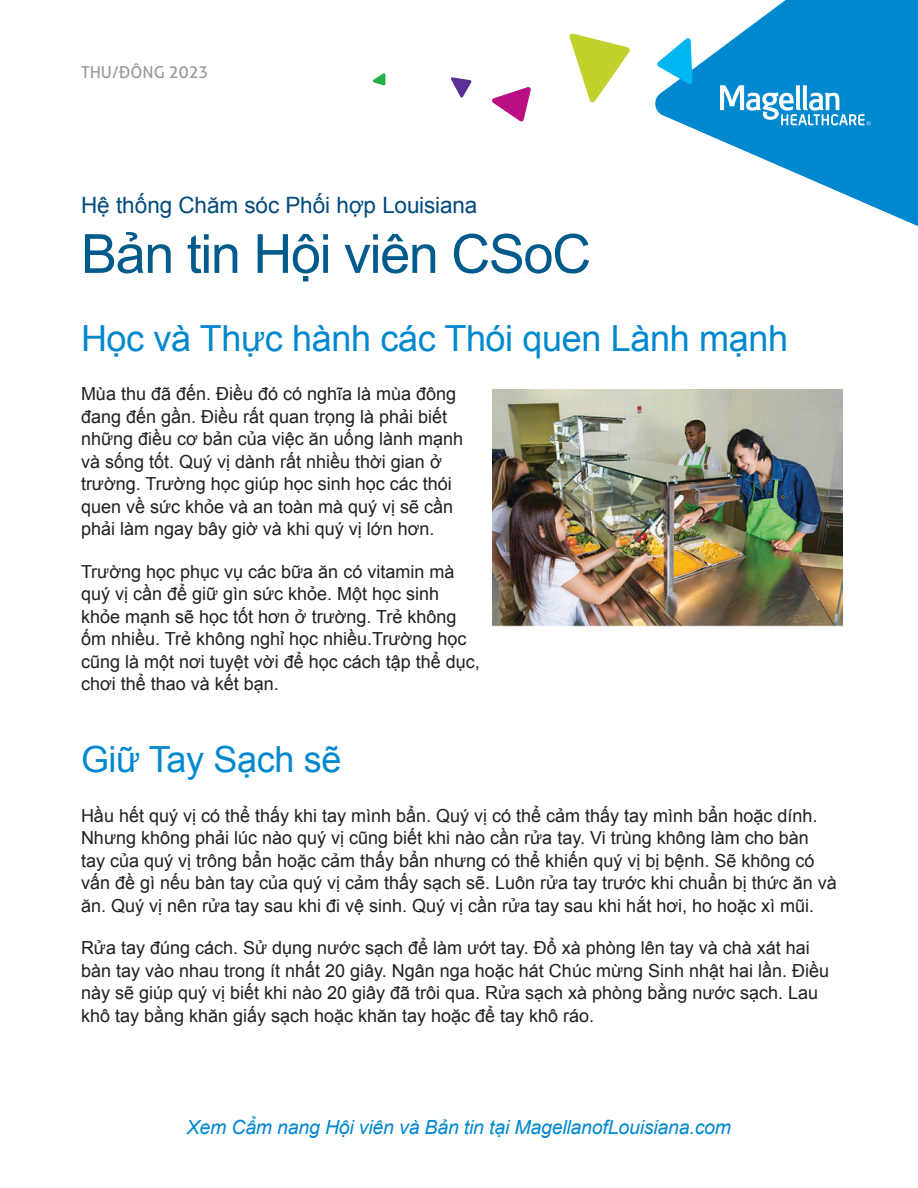
<style>
.page{position:relative;width:918px;height:1188px;background:#fff}
.page>*{position:absolute;margin:0;border:0;box-sizing:border-box;transform-origin:0 0}
.Headline{font:54px "Arial";letter-spacing:-.025em;color:#005b8c}
.t1{font:36px "Arial";letter-spacing:-.01em;color:#0088ce}
.Headline-2{font:22.5px "Arial";letter-spacing:-.005em;color:#004a7c}
.Footer_URL{font:italic 19.5px "Arial";letter-spacing:-.01em;color:#0088ce}
.Intro_text{font:18px/22.5px "Arial";color:#231f20}
.Footer_URL-2{font:16.5px "Aller";color:#979b9b}
</style>
<div class="page">
<svg style="left:655px;top:0;width:263px;height:226px;fill:#0088ce"></svg>
<svg style="left:451px;top:77px;width:21px;height:21px"></svg>
<svg style="left:373px;top:73px;width:12px;height:13px"></svg>
<svg style="left:569px;top:33px;width:61px;height:70px"></svg>
<svg style="left:657px;top:37px;width:36px;height:48px"></svg>
<svg style="left:492px;top:87px;width:39px;height:35px"></svg>
<svg style="left:720px;top:85px;width:151px;height:41px"></svg>
<img style="left:493px;top:390px;width:349px;height:237px">
<p class="Footer_URL-2" style="left:81px;top:62px;width:129px">THU/ĐÔNG 2023</p>
<p class="Headline-2" style="left:81px;top:190px;width:398px">Hệ thống Chăm sóc Phối hợp Louisiana</p>
<p class="Headline" style="left:81px;top:219px;width:512px">Bản tin Hội viên CSoC</p>
<p class="t1" style="left:81px;top:314px;width:709px">Học và Thực hành các Thói quen Lành mạnh</p>
<p class="Intro_text" style="left:81px;top:383px;width:384px">Mùa thu đã đến. Điều đó có nghĩa là mùa đông đang đến gần. Điều rất quan trọng là phải biết những điều cơ bản của việc ăn uống lành mạnh và sống tốt. Quý vị dành rất nhiều thời gian ở trường. Trường học giúp học sinh học các thói quen về sức khỏe và an toàn mà quý vị sẽ cần phải làm ngay bây giờ và khi quý vị lớn hơn.</p>
<p class="Intro_text" style="left:81px;top:560px;width:400px">Trường học phục vụ các bữa ăn có vitamin mà quý vị cần để giữ gìn sức khỏe. Một học sinh khỏe mạnh sẽ học tốt hơn ở trường. Trẻ không ốm nhiều. Trẻ không nghỉ học nhiều.Trường học cũng là một nơi tuyệt vời để học cách tập thể dục, chơi thể thao và kết bạn.</p>
<p class="t1" style="left:81px;top:736px;width:262px">Giữ Tay Sạch sẽ</p>
<p class="Intro_text" style="left:81px;top:804px;width:757px">Hầu hết quý vị có thể thấy khi tay mình bẩn. Quý vị có thể cảm thấy tay mình bẩn hoặc dính.<br>Nhưng không phải lúc nào quý vị cũng biết khi nào cần rửa tay. Vi trùng không làm cho bàn tay của quý vị trông bẩn hoặc cảm thấy bẩn nhưng có thể khiến quý vị bị bệnh. Sẽ không có vấn đề gì nếu bàn tay của quý vị cảm thấy sạch sẽ. Luôn rửa tay trước khi chuẩn bị thức ăn và ăn. Quý vị nên rửa tay sau khi đi vệ sinh. Quý vị cần rửa tay sau khi hắt hơi, ho hoặc xì mũi.</p>
<p class="Intro_text" style="left:81px;top:937px;width:750px">Rửa tay đúng cách. Sử dụng nước sạch để làm ướt tay. Đổ xà phòng lên tay và chà xát hai bàn tay vào nhau trong ít nhất 20 giây. Ngân nga hoặc hát Chúc mừng Sinh nhật hai lần. Điều này sẽ giúp quý vị biết khi nào 20 giây đã trôi qua. Rửa sạch xà phòng bằng nước sạch. Lau khô tay bằng khăn giấy sạch hoặc khăn tay hoặc để tay khô ráo.</p>
<p class="Footer_URL" style="left:187px;top:1115px;width:546px">Xem Cẩm nang Hội viên và Bản tin tại MagellanofLouisiana.com</p>
</div>
